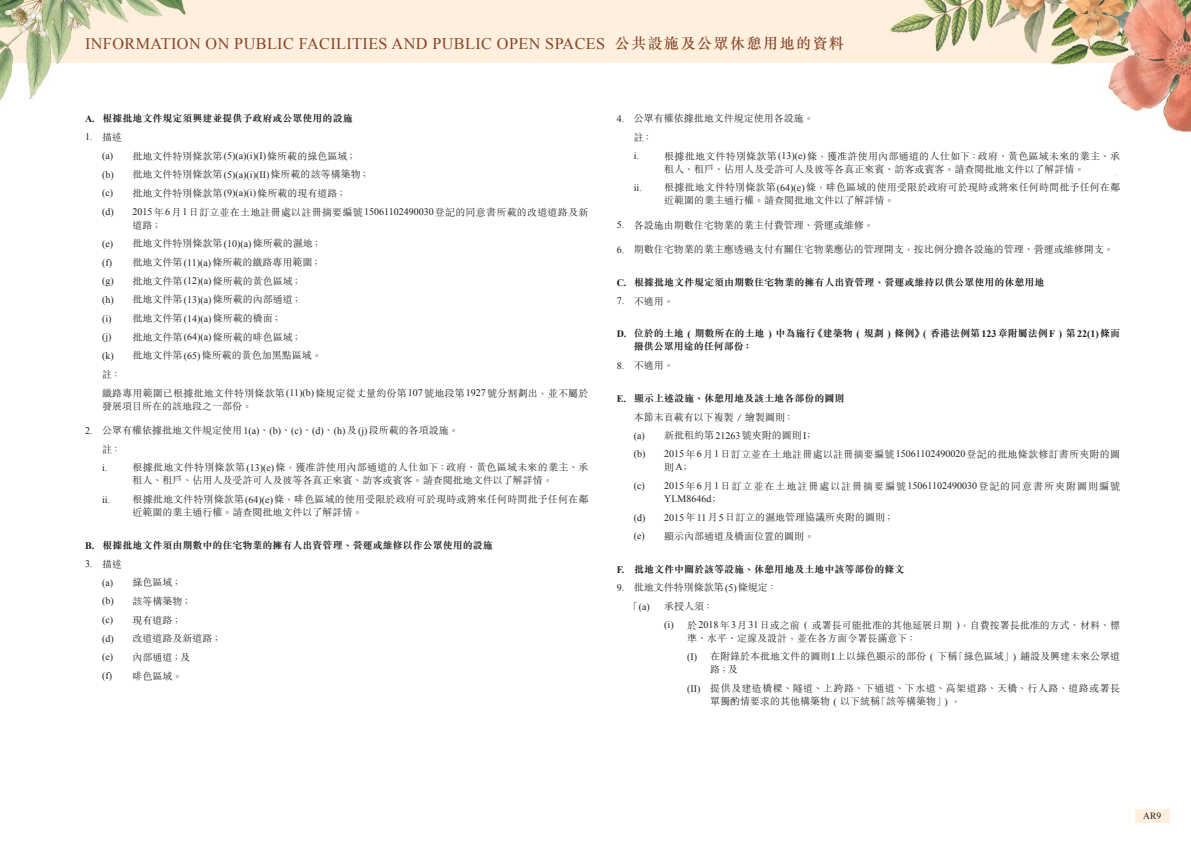
<style>
.page{position:relative;width:1191px;height:842px;background:#fff}
.page>*{position:absolute;margin:0;border:0;box-sizing:border-box;transform-origin:0 0}
.t1{font:16.2px "Times New Roman";letter-spacing:.025em;color:#854529}
.t2{font:10px/18.7px "M Sung HK Light B5 pc H";color:#231f20}
.t3{font:10px/13px "M Sung HK Bold B5 pc H";color:#231f20}
.t4{font:10px/18.7px "M Sung HK Light B5 pc H";letter-spacing:.025em;color:#231f20}
.t5{font:10px/18.7px "M Sung HK Light B5 pc H";letter-spacing:.095em;color:#231f20}
.t6{font:10px/18.7px "M Sung HK Light B5 pc H";letter-spacing:.04em;color:#231f20}
.t7{font:10px "Times New Roman";color:#231f20}
.t8{font:9.5px "Times New Roman";color:#231f20}
.s1{font-family:"M Sung HK Medium B5 pc H";font-size:15px}
.s2{font-family:"Times New Roman";font-weight:700}
.s3{font-family:"M Sung HK Light B5 pc H"}
.s4{font-family:"Times New Roman"}
</style>
<div class="page">
<img style="left:0;top:0;width:1191px;height:823px">
<div style="left:1135px;top:809px;width:34px;height:14px;background:#ffefdd"></div>
<h1 class="t1" style="left:85px;top:34px;width:760px">INFORMATION ON PUBLIC FACILITIES AND PUBLIC OPEN SPACES <span class="s1">公共設施及公眾休憩用地的資料</span></h1>
<p class="t3" style="left:85px;top:113px;width:269px"><span class="s2">A.</span> 根據批地文件規定須興建並提供予政府或公眾使用的設施</p>
<p class="t7" style="left:85px;top:132px;width:39px">1. <span class="s3">描述</span></p>
<p class="t2" style="left:102px;top:148px;width:488px"><span class="s4">(a)</span> 批地文件特別條款第<span class="s4">(5)(a)(i)(I)</span>條所載的綠色區域；<br><span class="s4">(b)</span> 批地文件特別條款第<span class="s4">(5)(a)(i)(II)</span>條所載的該等構築物；<br><span class="s4">(c)</span> 批地文件特別條款第<span class="s4">(9)(a)(i)</span>條所載的現有道路；<br><span class="s4">(d) 2015</span>年<span class="s4">6</span>月<span class="s4">1</span>日訂立並在土地註冊處以註冊摘要編號<span class="s4">15061102490030</span>登記的同意書所載的改道道路及新</p>
<p class="t2" style="left:102px;top:217px;width:488px;text-indent:30px">道路；<br><span class="s4">(e)</span> 批地文件特別條款第<span class="s4">(10)(a)</span>條所載的濕地；<br><span class="s4">(f)</span> 批地文件第<span class="s4">(11)(a)</span>條所載的鐵路專用範圍；<br><span class="s4">(g)</span> 批地文件第<span class="s4">(12)(a)</span>條所載的黃色區域；<br><span class="s4">(h)</span> 批地文件第<span class="s4">(13)(a)</span>條所載的內部通道；<br><span class="s4">(i)</span> 批地文件第<span class="s4">(14)(a)</span>條所載的橋面；<br><span class="s4">(j)</span> 批地文件第<span class="s4">(64)(a)</span>條所載的啡色區域；<br><span class="s4">(k)</span> 批地文件第<span class="s4">(65)</span>條所載的黃色加黑點區域。<br>註：<br>鐵路專用範圍已根據批地文件特別條款第<span class="s4">(11)(b)</span>條規定從丈量約份第<span class="s4">107</span>號地段第<span class="s4">1927</span>號分割劃出，並不屬於</p>
<p class="t2" style="left:102px;top:398px;width:151px">發展項目所在的該地段之一部份。</p>
<p class="t2" style="left:102px;top:422px;width:358px;text-indent:-17px"><span class="s4">2.</span> 公眾有權依據批地文件規定使用<span class="s4">1(a)</span>、<span class="s4">(b)</span>、<span class="s4">(c)</span>、<span class="s4">(d)</span>、<span class="s4">(h)</span>及<span class="s4">(j)</span>段所載的各項設施。註：</p>
<p class="t7" style="left:102px;top:462px;width:7px">i.</p>
<p class="t2" style="left:133px;top:462px;width:457px;line-height:13px">根據批地文件特別條款第<span class="s4">(13)(e)</span>條，獲准許使用內部通道的人仕如下：政府、黃色區域未來的業主、承租人、租戶、佔用人及受許可人及彼等各真正來賓、訪客或賓客。請查閱批地文件以了解詳情。</p>
<p class="t2" style="left:133px;top:494px;width:457px;line-height:13px;text-indent:-30px"><span class="s4">ii.</span> 根據批地文件特別條款第<span class="s4">(64)(e)</span>條，啡色區域的使用受限於政府可於現時或將來任何時間批予任何在鄰近範圍的業主通行權。請查閱批地文件以了解詳情。</p>
<p class="t3" style="left:85px;top:540px;width:409px"><span class="s2">B.</span> 根據批地文件須由期數中的住宅物業的擁有人出資管理、營運或維修以作公眾使用的設施</p>
<p class="t7" style="left:85px;top:558px;width:39px">3. <span class="s3">描述</span></p>
<p class="t2" style="left:102px;top:574px;width:121px"><span class="s4">(a)</span> 綠色區域；<br><span class="s4">(b)</span> 該等構築物；<br><span class="s4">(c)</span> 現有道路；<br><span class="s4">(d)</span> 改道道路及新道路；<span class="s4">(e)</span> 內部通道；及<br><span class="s4">(f)</span> 啡色區域。</p>
<p class="t2" style="left:634px;top:111px;width:181px;text-indent:-17px"><span class="s4">4.</span> 公眾有權依據批地文件規定使用各設施。註：</p>
<p class="t7" style="left:634px;top:150px;width:7px">i.</p>
<p class="t2" style="left:664px;top:151px;width:457px;line-height:13px">根據批地文件特別條款第<span class="s4">(13)(e)</span>條，獲准許使用內部通道的人仕如下：政府、黃色區域未來的業主、承租人、租戶、佔用人及受許可人及彼等各真正來賓、訪客或賓客。請查閱批地文件以了解詳情。</p>
<p class="t2" style="left:664px;top:182px;width:457px;line-height:13px;text-indent:-30px"><span class="s4">ii.</span> 根據批地文件特別條款第<span class="s4">(64)(e)</span>條，啡色區域的使用受限於政府可於現時或將來任何時間批予任何在鄰近範圍的業主通行權。請查閱批地文件以了解詳情。</p>
<p class="t2" style="left:617px;top:217px;width:259px"><span class="s4">5.</span> 各設施由期數住宅物業的業主付費管理、營運或維修。</p>
<p class="t2" style="left:617px;top:241px;width:499px"><span class="s4">6.</span> 期數住宅物業的業主應透過支付有關住宅物業應佔的管理開支，按比例分擔各設施的管理、營運或維修開支。</p>
<p class="t3" style="left:617px;top:277px;width:429px"><span class="s2">C.</span> 根據批地文件規定須由期數住宅物業的擁有人出資管理、營運或維持以供公眾使用的休憩用地</p>
<p class="t2" style="left:617px;top:293px;width:59px"><span class="s4">7.</span> 不適用。</p>
<p class="t3" style="left:634px;top:328px;width:488px;text-indent:-17px"><span class="s2">D.</span> 位於的土地 <span class="s2">(</span> 期數所在的土地 <span class="s2">)</span> 中為施行《建築物 <span class="s2">(</span> 規劃 <span class="s2">)</span> 條例》<span class="s2">(</span> 香港法例第<span class="s2">123</span>章附屬法例<span class="s2">F )</span> 第<span class="s2">22(1)</span>條而撥供公眾用途的任何部份：</p>
<p class="t2" style="left:617px;top:357px;width:59px"><span class="s4">8.</span> 不適用。</p>
<p class="t3" style="left:617px;top:393px;width:229px"><span class="s2">E.</span> 顯示上述設施、休憩用地及該土地各部份的圖則</p>
<p class="t4" style="left:634px;top:409px;width:488px">本節末頁載有以下複製 / 繪製圖則：<br><span class="s4">(a)</span> 新批租約第<span class="s4">21263</span>號夾附的圖則<span class="s4">I</span>；<br><span class="s4">(b) 2015</span>年<span class="s4">6</span>月<span class="s4">1</span>日訂立並在土地註冊處以註冊摘要編號<span class="s4">15061102490020</span>登記的批地條款修訂書所夾附的圖</p>
<p class="t5" style="left:634px;top:459px;width:488px;text-indent:30px">則<span class="s4">A</span>；<br><span class="s4">(c) 2015</span>年<span class="s4">6</span>月<span class="s4">1</span>日訂立並在土地註冊處以註冊摘要編號<span class="s4">15061102490030</span>登記的同意書所夾附圖則編號</p>
<p class="t7" style="left:664px;top:493px;width:56px">YLM8646d<span class="s3">；</span></p>
<p class="t2" style="left:634px;top:509px;width:262px"><span class="s4">(d) 2015</span>年<span class="s4">11</span>月<span class="s4">5</span>日訂立的濕地管理協議所夾附的圖則；<span class="s4">(e)</span> 顯示內部通道及橋面位置的圖則。</p>
<p class="t3" style="left:617px;top:564px;width:289px"><span class="s2">F.</span> 批地文件中關於該等設施、休憩用地及土地中該等部份的條文</p>
<p class="t2" style="left:617px;top:580px;width:161px"><span class="s4">9.</span> 批地文件特別條款第<span class="s4">(5)</span>條規定：</p>
<p class="t7" style="left:628px;top:601px;width:23px"><span class="s3">「</span>(a)</p>
<p class="t2" style="left:664px;top:598px;width:457px">承授人須：<br><span class="s4">(i)</span> 於<span class="s4">2018</span>年<span class="s4">3</span>月<span class="s4">31</span>日或之前 <span class="s4">(</span> 或署長可能批准的其他延展日期 <span class="s4">)</span>，自費按署長批准的方式、材料、標</p>
<p class="t2" style="left:687px;top:630px;width:434px">準、水平、定線及設計，並在各方面令署長滿意下：<br><span class="s4">(I)</span> 在附錄於本批地文件的圖則<span class="s4">I</span>上以綠色顯示的部份 <span class="s4">(</span> 下稱「綠色區域」<span class="s4">)</span> 鋪設及興建未來公眾道</p>
<p class="t6" style="left:687px;top:662px;width:434px;text-indent:23px">路；及<br><span class="s4">(II)</span> 提供及建造橋樑、隧道、上跨路、下通道、下水道、高架道路、天橋、行人路、道路或署長</p>
<p class="t2" style="left:710px;top:693px;width:252px">單獨酌情要求的其他構築物 <span class="s4">(</span> 以下統稱「該等構築物」<span class="s4">)</span> ，</p>
<p class="t8" style="left:1143px;top:810px;width:19px">AR9</p>
</div>
